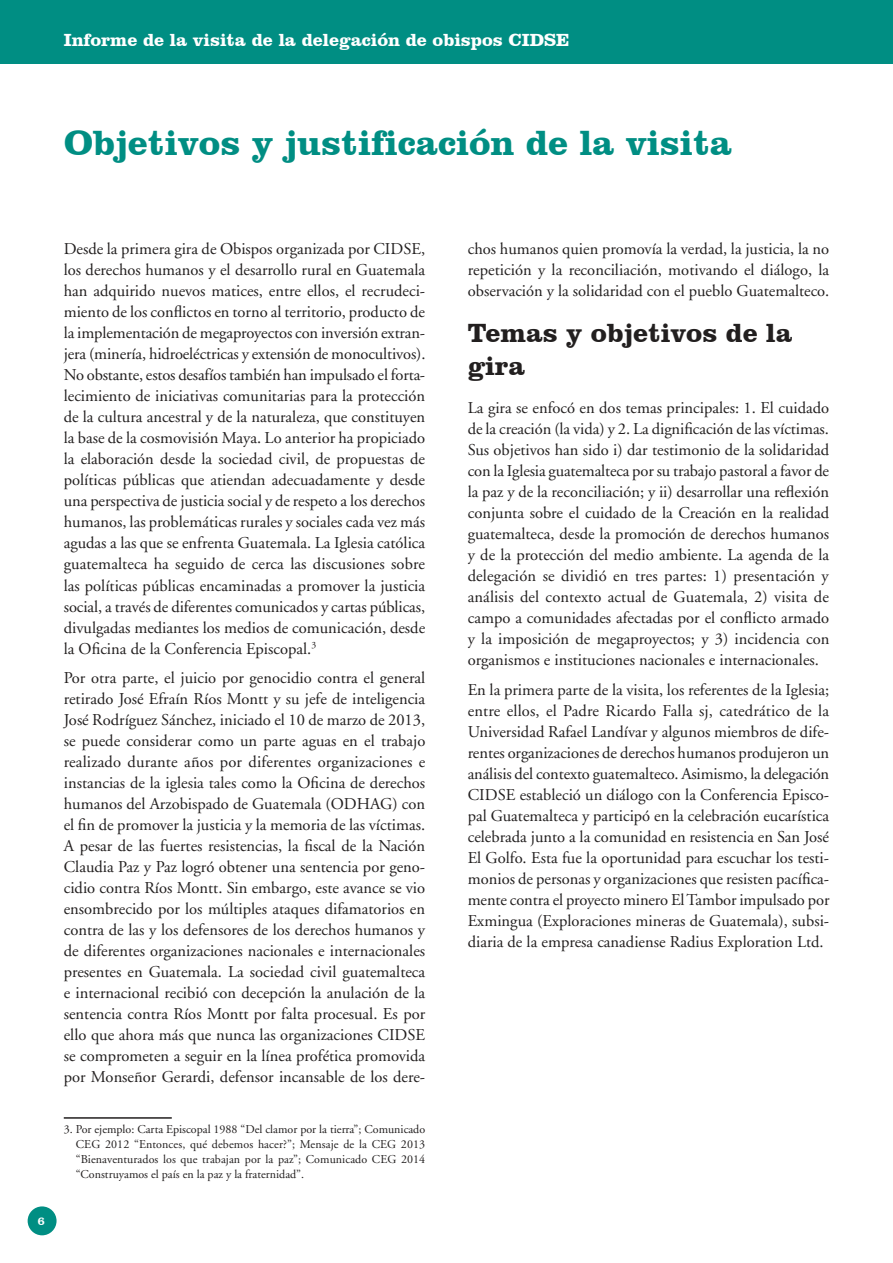
<style>
.page{position:relative;width:893px;height:1263px;background:#fff}
.page>*{position:absolute;margin:0;border:0;box-sizing:border-box;transform-origin:0 0}
.t1{font:700 36px "Clarendon BT";color:#008e83}
.t2{font:700 27px/33px "Clarendon BT";color:#221f1f}
.t3{font:700 18px "Clarendon BT";color:#fff}
.t4{font:16.5px/21px "Adobe Garamond";color:#221f1f;text-align:justify}
.t5{font:12px/15px "Adobe Garamond";color:#221f1f;text-align:justify}
.t6{font:12px "Clarendon BT";color:#fff}
</style>
<div class="page">
<div style="left:28px;top:1206px;width:29px;height:29px;background:#008e83;border-radius:50%"></div>
<div style="left:0;top:0;width:893px;height:64px;background:#008e83"></div>
<hr style="left:64px;top:1117px;width:108px;height:2px;background:#221f1f">
<p class="t3" style="left:64px;top:32px;width:507px">Informe de la visita de la delegación de obispos CIDSE</p>
<h1 class="t1" style="left:64px;top:128px;width:670px">Objetivos y justificación de la visita</h1>
<p class="t6" style="left:37px;top:1216px;width:9px">6</p>
<p class="t4" style="left:64px;top:239px;width:363px">Desde la primera gira de Obispos organizada por CIDSE, los derechos humanos y el desarrollo rural en Guatemala han adquirido nuevos matices, entre ellos, el recrudeci&shy;miento de los conflictos en torno al territorio, producto de la implementación de megaproyectos con inversión extran&shy;jera (minería, hidroeléctricas y extensión de monocultivos).<br>No obstante, estos desafíos también han impulsado el forta&shy;lecimiento de iniciativas comunitarias para la protección de la cultura ancestral y de la naturaleza, que constituyen la base de la cosmovisión Maya. Lo anterior ha propiciado la elaboración desde la sociedad civil, de propuestas de políticas públicas que atiendan adecuadamente y desde una perspectiva de justicia social y de respeto a los derechos humanos, las problemáticas rurales y sociales cada vez más agudas a las que se enfrenta Guatemala. La Iglesia católica guatemalteca ha seguido de cerca las discusiones sobre las políticas públicas encaminadas a promover la justicia social, a través de diferentes comunicados y cartas públicas, divulgadas mediantes los medios de comunicación, desde la Oficina de la Conferencia Episcopal.<sup>3</sup></p>
<p class="t4" style="left:64px;top:668px;width:363px">Por otra parte, el juicio por genocidio contra el general retirado José Efraín Ríos Montt y su jefe de inteligencia José Rodríguez Sánchez, iniciado el 10 de marzo de 2013, se puede considerar como un parte aguas en el trabajo realizado durante años por diferentes organizaciones e instancias de la iglesia tales como la Oficina de derechos humanos del Arzobispado de Guatemala (ODHAG) con el fin de promover la justicia y la memoria de las víctimas.<br>A pesar de las fuertes resistencias, la fiscal de la Nación Claudia Paz y Paz logró obtener una sentencia por geno&shy;cidio contra Ríos Montt. Sin embargo, este avance se vio ensombrecido por los múltiples ataques difamatorios en contra de las y los defensores de los derechos humanos y de diferentes organizaciones nacionales e internacionales presentes en Guatemala. La sociedad civil guatemalteca e internacional recibió con decepción la anulación de la sentencia contra Ríos Montt por falta procesual. Es por ello que ahora más que nunca las organizaciones CIDSE se comprometen a seguir en la línea profética promovida por Monseñor Gerardi, defensor incansable de los dere-</p>
<p class="t5" style="left:76px;top:1122px;width:351px;text-indent:-12px">3. Por ejemplo: Carta Episcopal 1988 “Del clamor por la tierra”; Comunicado CEG 2012 “Entonces, qué debemos hacer?”; Mensaje de la CEG 2013 “Bienaventurados los que trabajan por la paz”; Comunicado CEG 2014 “Construyamos el país en la paz y la fraternidad”.</p>
<p class="t4" style="left:468px;top:239px;width:363px">chos humanos quien promovía la verdad, la justicia, la no repetición y la reconciliación, motivando el diálogo, la observación y la solidaridad con el pueblo Guatemalteco.</p>
<h2 class="t2" style="left:468px;top:319px;width:326px">Temas y objetivos de la gira</h2>
<p class="t4" style="left:468px;top:398px;width:363px">La gira se enfocó en dos temas principales: 1. El cuidado de la creación (la vida) y 2. La dignificación de las víctimas.<br>Sus objetivos han sido i) dar testimonio de la solidaridad con la Iglesia guatemalteca por su trabajo pastoral a favor de la paz y de la reconciliación; y ii) desarrollar una reflexión conjunta sobre el cuidado de la Creación en la realidad guatemalteca, desde la promoción de derechos humanos y de la protección del medio ambiente. La agenda de la delegación se dividió en tres partes: 1) presentación y análisis del contexto actual de Guatemala, 2) visita de campo a comunidades afectadas por el conflicto armado y la imposición de megaproyectos; y 3) incidencia con organismos e instituciones nacionales e internacionales.</p>
<p class="t4" style="left:468px;top:679px;width:363px">En la primera parte de la visita, los referentes de la Iglesia; entre ellos, el Padre Ricardo Falla sj, catedrático de la Universidad Rafael Landívar y algunos miembros de dife&shy;rentes organizaciones de derechos humanos produjeron un análisis del contexto guatemalteco. Asimismo, la delegación CIDSE estableció un diálogo con la Conferencia Episco&shy;pal Guatemalteca y participó en la celebración eucarística celebrada junto a la comunidad en resistencia en San José El Golfo. Esta fue la oportunidad para escuchar los testi&shy;monios de personas y organizaciones que resisten pacífica&shy;mente contra el proyecto minero El Tambor impulsado por Exmingua (Exploraciones mineras de Guatemala), subsi&shy;diaria de la empresa canadiense Radius Exploration Ltd.</p>
</div>
